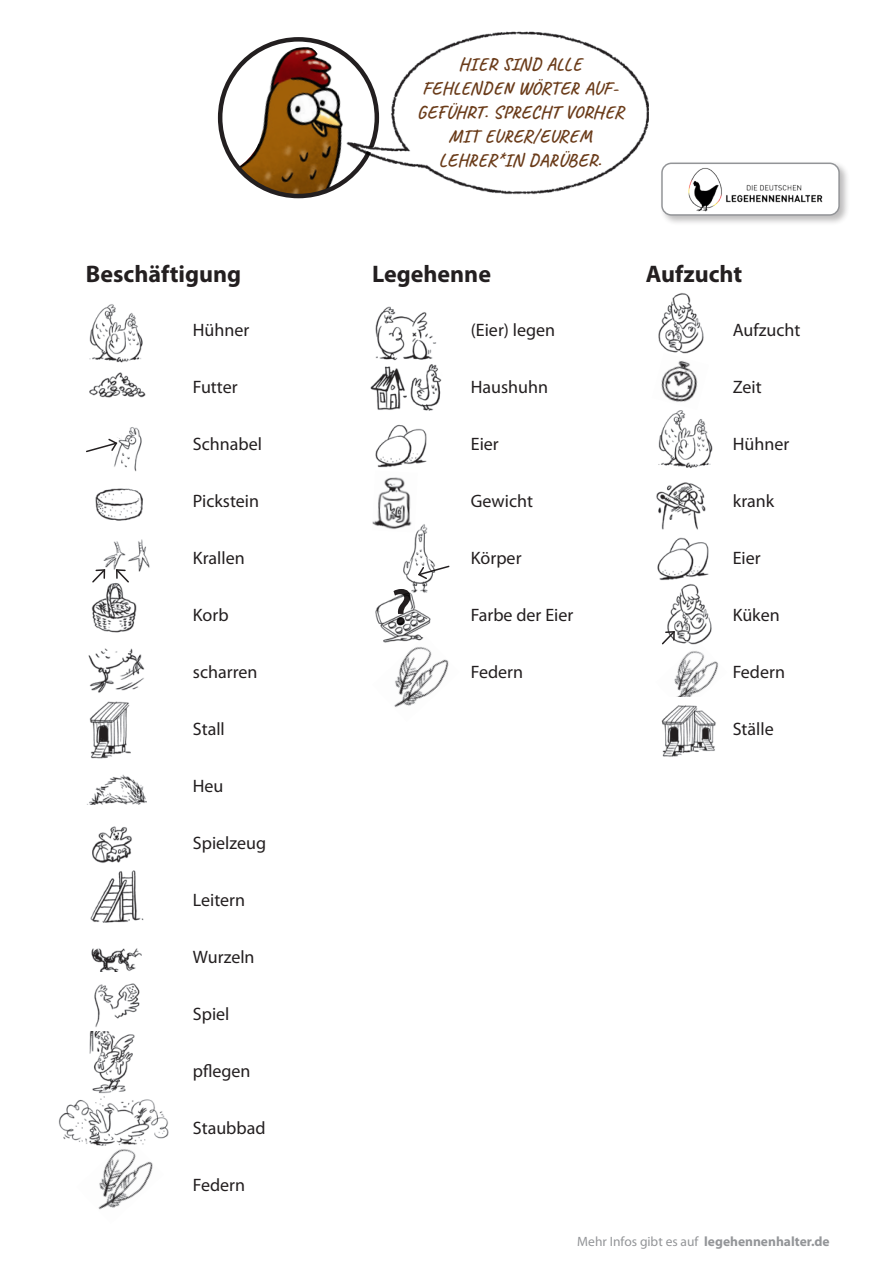
<style>
.page{position:relative;width:893px;height:1263px;background:#fff}
.page>*{position:absolute;margin:0;border:0;box-sizing:border-box;transform-origin:0 0}
.t1{font:700 24px "Myriad Pro";color:#231f20}
.t2{font:18px "Myriad Pro";color:#231f20}
.t3{font:700 18px/24px "Caveat";letter-spacing:.03em;color:#6a3b19;text-align:center}
.t4{font:700 13.5px "Myriad Pro";color:#939598}
.s1{font-weight:400}
</style>
<div class="page">
<img style="left:89px;top:701px;width:42px;height:58px">
<img style="left:90px;top:826px;width:54px;height:97px">
<img style="left:91px;top:948px;width:51px;height:24px">
<img style="left:89px;top:774px;width:57px;height:30px">
<img style="left:91px;top:583px;width:46px;height:50px">
<img style="left:95px;top:488px;width:48px;height:33px">
<img style="left:89px;top:372px;width:57px;height:26px">
<img style="left:58px;top:1096px;width:111px;height:45px">
<img style="left:89px;top:1031px;width:46px;height:63px">
<img style="left:88px;top:648px;width:57px;height:45px">
<img style="left:94px;top:983px;width:46px;height:44px">
<img style="left:89px;top:304px;width:54px;height:59px">
<img style="left:114px;top:427px;width:28px;height:45px">
<svg style="left:86px;top:437px;width:32px;height:16px"></svg>
<img style="left:76px;top:1137px;width:88px;height:73px">
<img style="left:394px;top:647px;width:55px;height:60px">
<img style="left:375px;top:424px;width:52px;height:44px">
<img style="left:370px;top:365px;width:72px;height:46px">
<img style="left:403px;top:524px;width:32px;height:67px">
<svg style="left:417px;top:564px;width:33px;height:16px"></svg>
<img style="left:375px;top:591px;width:56px;height:52px">
<svg style="left:393px;top:589px;width:17px;height:36px"></svg>
<img style="left:372px;top:477px;width:46px;height:55px">
<img style="left:375px;top:306px;width:62px;height:59px">
<img style="left:657px;top:537px;width:52px;height:43px">
<img style="left:661px;top:360px;width:37px;height:42px">
<img style="left:658px;top:293px;width:46px;height:61px">
<img style="left:658px;top:410px;width:55px;height:58px">
<img style="left:656px;top:482px;width:50px;height:48px">
<svg style="left:220px;top:39px;width:157px;height:157px"></svg>
<img style="left:238px;top:47px;width:102px;height:149px">
<div style="left:218px;top:37px;width:161px;height:161px;border:4px solid #231f20;border-radius:50%"></div>
<img style="left:340px;top:31px;width:309px;height:164px">
<div style="left:660px;top:161px;width:190px;height:65px;background:#231f20;opacity:.3"></div>
<div style="left:662px;top:163px;width:177px;height:52px;background:#fff;border-radius:9px"></div>
<img style="left:669px;top:161px;width:176px;height:64px">
<img style="left:103px;top:539px;width:47px;height:33px">
<svg style="left:91px;top:568px;width:16px;height:16px"></svg>
<svg style="left:115px;top:568px;width:15px;height:16px"></svg>
<img style="left:667px;top:584px;width:45px;height:58px">
<svg style="left:663px;top:630px;width:13px;height:12px"></svg>
<img style="left:662px;top:642px;width:57px;height:55px">
<img style="left:662px;top:705px;width:32px;height:52px">
<img style="left:694px;top:705px;width:22px;height:47px">
<p class="t3" style="left:417px;top:52px;width:208px">HIER SIND ALLE<br>FEHLENDEN WÖRTER AUF-<br>GEFÜHRT. SPRECHT VORHER<br>MIT EURER/EUREM<br>LEHRER*IN DARÜBER.</p>
<h1 class="t1" style="left:86px;top:260px;width:157px">Beschäftigung</h1>
<h1 class="t1" style="left:372px;top:260px;width:120px">Legehenne</h1>
<h1 class="t1" style="left:646px;top:260px;width:98px">Aufzucht</h1>
<p class="t2" style="left:193px;top:318px;width:58px">Hühner</p>
<p class="t2" style="left:193px;top:375px;width:46px">Futter</p>
<p class="t2" style="left:193px;top:432px;width:71px">Schnabel</p>
<p class="t2" style="left:193px;top:489px;width:68px">Pickstein</p>
<p class="t2" style="left:193px;top:546px;width:53px">Krallen</p>
<p class="t2" style="left:193px;top:603px;width:37px">Korb</p>
<p class="t2" style="left:193px;top:660px;width:66px">scharren</p>
<p class="t2" style="left:193px;top:717px;width:33px">Stall</p>
<p class="t2" style="left:193px;top:774px;width:32px">Heu</p>
<p class="t2" style="left:193px;top:832px;width:75px">Spielzeug</p>
<p class="t2" style="left:193px;top:889px;width:54px">Leitern</p>
<p class="t2" style="left:193px;top:946px;width:63px">Wurzeln</p>
<p class="t2" style="left:193px;top:1003px;width:38px">Spiel</p>
<p class="t2" style="left:193px;top:1060px;width:59px">pflegen</p>
<p class="t2" style="left:193px;top:1117px;width:74px">Staubbad</p>
<p class="t2" style="left:193px;top:1174px;width:54px">Federn</p>
<p class="t2" style="left:471px;top:319px;width:86px">(Eier) legen</p>
<p class="t2" style="left:733px;top:319px;width:69px">Aufzucht</p>
<p class="t2" style="left:471px;top:376px;width:79px">Haushuhn</p>
<p class="t2" style="left:733px;top:376px;width:30px">Zeit</p>
<p class="t2" style="left:471px;top:433px;width:29px">Eier</p>
<p class="t2" style="left:733px;top:433px;width:58px">Hühner</p>
<p class="t2" style="left:471px;top:490px;width:64px">Gewicht</p>
<p class="t2" style="left:733px;top:490px;width:43px">krank</p>
<p class="t2" style="left:471px;top:547px;width:52px">Körper</p>
<p class="t2" style="left:733px;top:547px;width:29px">Eier</p>
<p class="t2" style="left:471px;top:604px;width:104px">Farbe der Eier</p>
<p class="t2" style="left:733px;top:604px;width:49px">Küken</p>
<p class="t2" style="left:471px;top:661px;width:54px">Federn</p>
<p class="t2" style="left:733px;top:661px;width:54px">Federn</p>
<p class="t2" style="left:733px;top:718px;width:42px">Ställe</p>
<p class="t4" style="left:577px;top:1234px;width:254px"><span class="s1">Mehr Infos gibt es auf</span> legehennenhalter.de</p>
</div>
